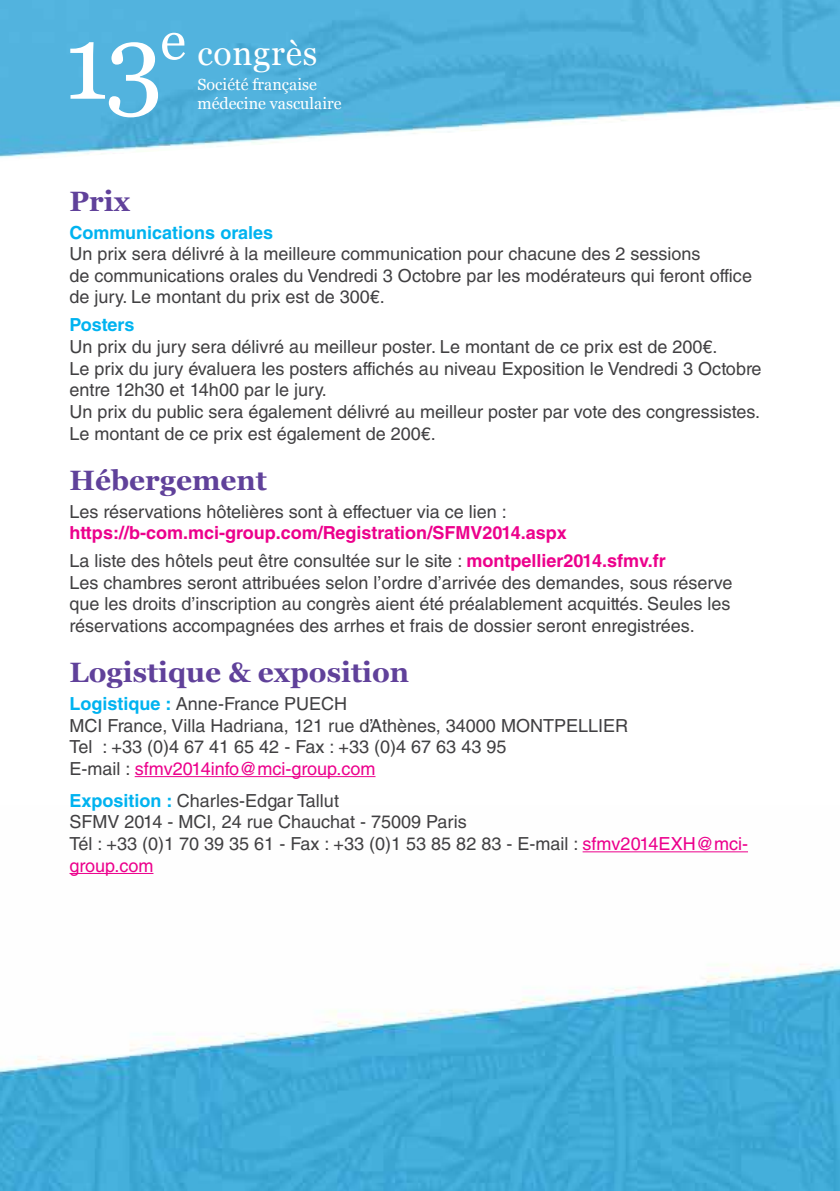
<style>
.page{position:relative;width:840px;height:1191px;background:#fff}
.page>*{position:absolute;margin:0;border:0;box-sizing:border-box;transform-origin:0 0}
.t1{font:33.8px "Georgia";letter-spacing:.02em;color:#fff}
.t2{font:700 28px "Georgia";color:#60419a}
.t3{font:18px/21.6px "Helvetica LT Std";color:#414042}
.t4{font:700 18px/28px "Helvetica LT Std";color:#ec008c}
.t5{font:700 18px "Helvetica LT Std";color:#00b3f0}
.t6{font:16.2px/19.4px "Georgia";color:#fff}
.s1{font-size:104.8px}
.s2{font-weight:400;color:#414042}
.s3{font-weight:700;color:#00b3f0}
.s4{color:#ec008c}
</style>
<div class="page">
<img style="left:0;top:851px;width:839px;height:340px">
<hr style="left:135px;top:776px;width:240px;height:1px;background:#ec008c">
<hr style="left:582px;top:851px;width:165px;height:1px;background:#ec008c">
<hr style="left:69px;top:873px;width:84px;height:1px;background:#ec008c">
<img style="left:0;top:0;width:839px;height:158px">
<h1 class="t1" style="left:64px;top:33px;width:255px"><span class="s1">13</span><sup>e</sup> congrès</h1>
<p class="t6" style="left:197px;top:75px;width:145px">Société française médecine vasculaire</p>
<h2 class="t2" style="left:69px;top:183px;width:62px">Prix</h2>
<p class="t5" style="left:69px;top:221px;width:205px">Communications orales</p>
<p class="t3" style="left:69px;top:243px;width:683px">Un prix sera délivré à la meilleure communication pour chacune des 2 sessions<br>de communications orales du Vendredi 3 Octobre par les modérateurs qui feront office de jury. Le montant du prix est de 300€.</p>
<p class="t5" style="left:69px;top:314px;width:66px">Posters</p>
<p class="t3" style="left:69px;top:336px;width:693px">Un prix du jury sera délivré au meilleur poster. Le montant de ce prix est de 200€.<br>Le prix du jury évaluera les posters affichés au niveau Exposition le Vendredi 3 Octobre entre 12h30 et 14h00 par le jury.<br>Un prix du public sera également délivré au meilleur poster par vote des congressistes.<br>Le montant de ce prix est également de 200€.</p>
<h2 class="t2" style="left:69px;top:462px;width:199px">Hébergement</h2>
<p class="t3" style="left:69px;top:500px;width:438px">Les réservations hôtelières sont à effectuer via ce lien :</p>
<p class="t4" style="left:69px;top:518px;width:597px">https://b-com.mci-group.com/Registration/SFMV2014.aspx<br><span class="s2">La liste des hôtels peut être consultée sur le site :</span> montpellier2014.sfmv.fr</p>
<p class="t3" style="left:69px;top:571px;width:664px;text-align:justify">Les chambres seront attribuées selon l’ordre d’arrivée des demandes, sous réserve que les droits d’inscription au congrès aient été préalablement acquittés. Seules les réservations accompagnées des arrhes et frais de dossier seront enregistrées.</p>
<h2 class="t2" style="left:69px;top:654px;width:341px">Logistique &amp; exposition</h2>
<p class="t3" style="left:69px;top:693px;width:560px"><span class="s3">Logistique :</span> Anne-France PUECH<br>MCI France, Villa Hadriana, 121 rue d’Athènes, 34000 MONTPELLIER Tel : +33 (0)4 67 41 65 42 - Fax : +33 (0)4 67 63 43 95<br>E-mail : <span class="s4">sfmv2014info@mci-group.com</span></p>
<p class="t3" style="left:69px;top:789px;width:679px"><span class="s3">Exposition :</span> Charles-Edgar Tallut<br>SFMV 2014 - MCI, 24 rue Chauchat - 75009 Paris<br>Tél : +33 (0)1 70 39 35 61 - Fax : +33 (0)1 53 85 82 83 - E-mail : <span class="s4">sfmv2014EXH@mci&shy;group.com</span></p>
</div>
